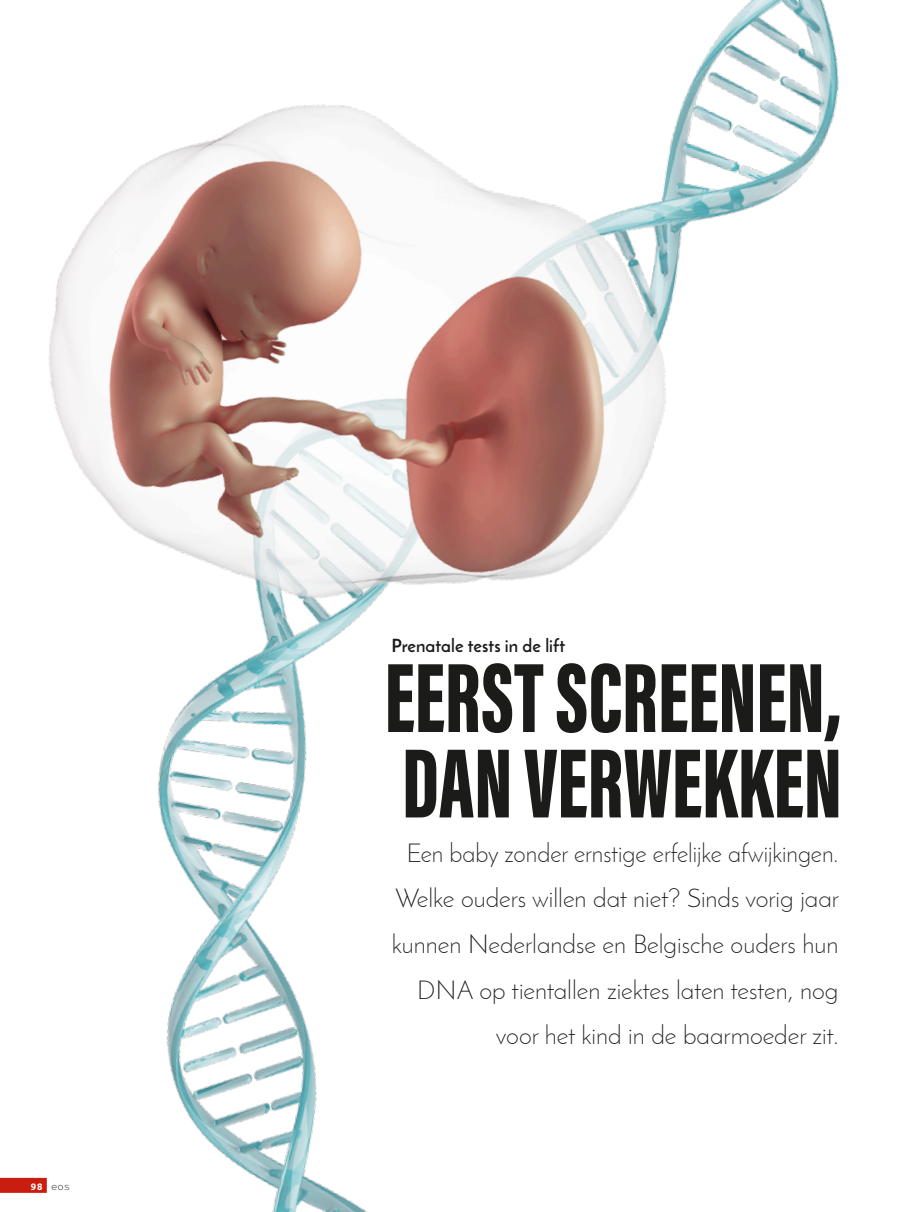
<style>
.page{position:relative;width:915px;height:1212px;background:#fff}
.page>*{position:absolute;margin:0;border:0;box-sizing:border-box;transform-origin:0 0}
.t1{font:900 101.55px/85.5px "Acumin Pro Extra Cond";color:#1b1b1a;scale:.88 1}
.t2{font:300 26.25px/45.8px "Josefin Sans";color:#1b1b1a;text-align:right;scale:.96 1}
.t3{font:700 18px "Josefin Sans";letter-spacing:.005em;color:#1b1b1a}
.t4{font:300 10.5px "Source Code Pro";color:#1b1b1a}
.s1{font-family:"Fresco Sans Std";font-weight:700;font-size:9px;color:#fff}
</style>
<div class="page">
<img style="left:0;top:0;width:839px;height:1212px">
<p class="t4" style="left:31px;top:1179px;width:40px"><span class="s1">98</span> eos</p>
<p class="t3" style="left:391px;top:635px;width:175px">Prenatale tests in de lift</p>
<h1 class="t1" style="left:384px;top:654px;width:521px">EERST SCREENEN,<br>DAN VERWEKKEN</h1>
<p class="t2" style="left:391px;top:829px;width:467px">Een baby zonder ernstige erfelijke afwijkingen.<br>Welke ouders willen dat niet? Sinds vorig jaar kunnen Nederlandse en Belgische ouders hun DNA op tientallen ziektes laten testen, nog voor het kind in de baarmoeder zit.</p>
</div>
